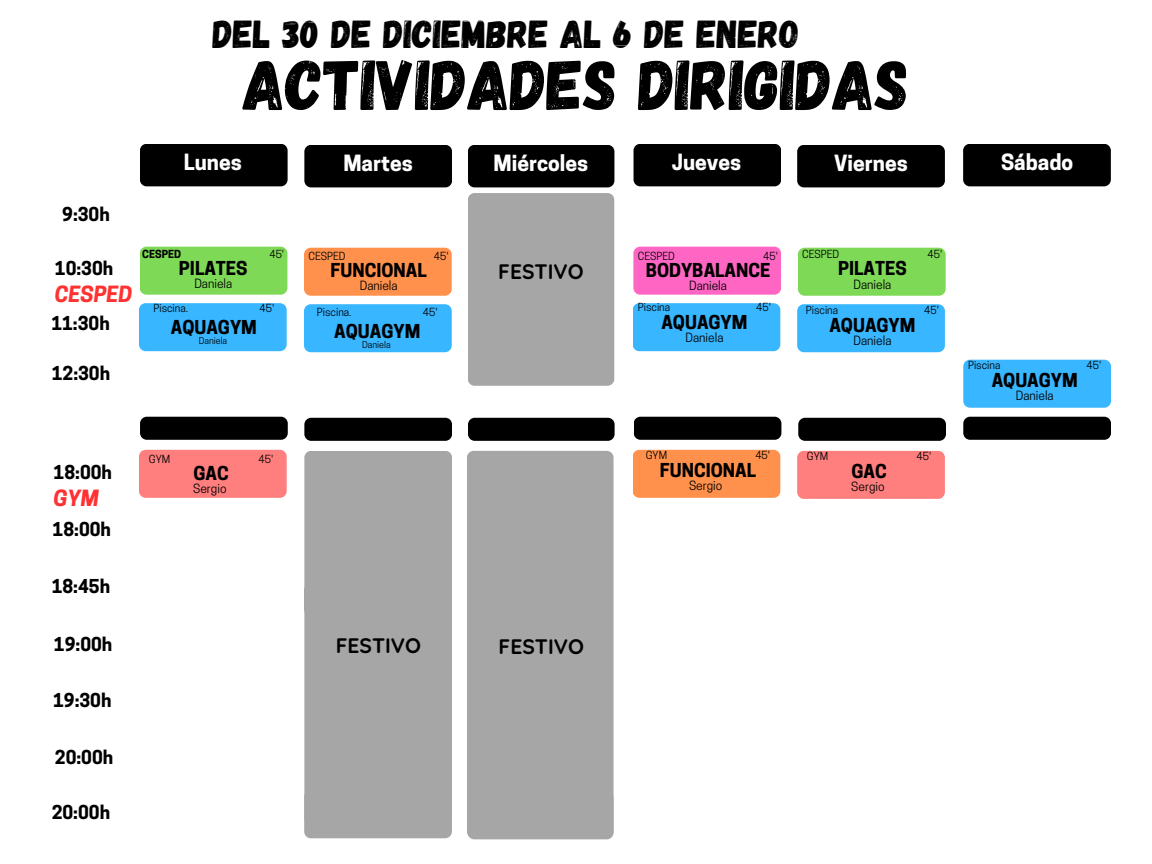
<style>
.page{position:relative;width:1152px;height:864px;background:#fff}
.page>*{position:absolute;margin:0;border:0;box-sizing:border-box;transform-origin:0 0}
.t1{font:70.8px "Gagalin";color:#000}
.t2{font:39px "Gagalin";color:#000}
.t3{font:700 21px "Cooper Hewitt";color:#fff}
.t4{font:700 21px "Quicksand";color:#000}
.t5{font:italic 700 21px "Cooper Hewitt";color:#ff3131}
.t6{font:700 18px "Cooper Hewitt";color:#000}
.t7{font:12px "Cooper Hewitt";color:#000}
.t8{font:10.5px "Cooper Hewitt";color:#000}
.t9{font:700 10.5px "Cooper Hewitt";color:#000}
.t10{font:9px "Cooper Hewitt";color:#000}
</style>
<div class="page">
<div style="left:140px;top:144px;width:148px;height:42px;background:#000;border-radius:7px"></div>
<div style="left:304px;top:145px;width:148px;height:42px;background:#000;border-radius:7px"></div>
<div style="left:140px;top:247px;width:147px;height:48px;background:#7ed957;border-radius:7px"></div>
<div style="left:304px;top:248px;width:148px;height:48px;background:#ff914d;border-radius:7px"></div>
<div style="left:139px;top:303px;width:148px;height:48px;background:#38b6ff;border-radius:7px"></div>
<div style="left:304px;top:304px;width:148px;height:48px;background:#38b6ff;border-radius:7px"></div>
<div style="left:140px;top:417px;width:148px;height:23px;background:#000;border-radius:7px"></div>
<div style="left:139px;top:450px;width:148px;height:48px;background:#ff7e7e;border-radius:7px"></div>
<div style="left:304px;top:418px;width:148px;height:23px;background:#000;border-radius:7px"></div>
<div style="left:304px;top:451px;width:148px;height:374px;background:#a6a6a6;border-radius:7px"></div>
<div style="left:304px;top:790px;width:148px;height:48px;background:#a6a6a6;border-radius:7px"></div>
<div style="left:468px;top:145px;width:146px;height:42px;background:#000;border-radius:7px"></div>
<div style="left:468px;top:193px;width:146px;height:193px;background:#a6a6a6;border-radius:7px"></div>
<div style="left:468px;top:418px;width:147px;height:23px;background:#000;border-radius:7px"></div>
<div style="left:467px;top:451px;width:147px;height:387px;background:#a6a6a6;border-radius:7px"></div>
<div style="left:468px;top:791px;width:146px;height:48px;background:#a6a6a6;border-radius:7px"></div>
<div style="left:634px;top:144px;width:147px;height:42px;background:#000;border-radius:7px"></div>
<div style="left:633px;top:247px;width:148px;height:48px;background:#ff66c4;border-radius:7px"></div>
<div style="left:633px;top:303px;width:147px;height:48px;background:#38b6ff;border-radius:7px"></div>
<div style="left:634px;top:417px;width:147px;height:23px;background:#000;border-radius:7px"></div>
<div style="left:633px;top:450px;width:147px;height:48px;background:#ff914d;border-radius:7px"></div>
<div style="left:797px;top:145px;width:148px;height:42px;background:#000;border-radius:7px"></div>
<div style="left:798px;top:248px;width:148px;height:48px;background:#7ed957;border-radius:7px"></div>
<div style="left:797px;top:304px;width:148px;height:48px;background:#38b6ff;border-radius:7px"></div>
<div style="left:798px;top:418px;width:148px;height:23px;background:#000;border-radius:7px"></div>
<div style="left:797px;top:451px;width:148px;height:48px;background:#ff7e7e;border-radius:7px"></div>
<div style="left:963px;top:144px;width:148px;height:42px;background:#000;border-radius:7px"></div>
<div style="left:963px;top:360px;width:148px;height:48px;background:#38b6ff;border-radius:7px"></div>
<div style="left:963px;top:417px;width:148px;height:23px;background:#000;border-radius:7px"></div>
<h1 class="t2" style="left:213px;top:9px;width:588px">DEL 30 DE DICIEMBRE AL 6 DE ENERO</h1>
<h2 class="t1" style="left:243px;top:39px;width:668px">ACTIVIDADES DIRIGIDAS</h2>
<h4 class="t3" style="left:184px;top:154px;width:60px">Lunes</h4>
<h5 class="t6" style="left:62px;top:207px;width:49px">9:30h</h5>
<h5 class="t6" style="left:55px;top:262px;width:60px">10:30h</h5>
<h5 class="t5" style="left:55px;top:286px;width:79px">CESPED</h5>
<h5 class="t6" style="left:51px;top:317px;width:60px">11:30h</h5>
<p class="t6" style="left:52px;top:366px;width:60px">12:30h</p>
<h3 class="t9" style="left:142px;top:250px;width:40px">CESPED</h3>
<h3 class="t8" style="left:269px;top:250px;width:16px">45'</h3>
<h4 class="t6" style="left:179px;top:262px;width:70px">PILATES</h4>
<h4 class="t7" style="left:194px;top:279px;width:39px">Daniela</h4>
<h3 class="t8" style="left:153px;top:304px;width:36px">Piscina.</h3>
<h3 class="t8" style="left:260px;top:304px;width:16px">45'</h3>
<h4 class="t6" style="left:171px;top:320px;width:88px">AQUAGYM</h4>
<h4 class="t10" style="left:199px;top:337px;width:30px">Daniela</h4>
<p class="t3" style="left:343px;top:155px;width:71px">Martes</p>
<p class="t8" style="left:309px;top:252px;width:39px">CESPED</p>
<p class="t8" style="left:434px;top:252px;width:16px">45'</p>
<h5 class="t6" style="left:331px;top:264px;width:98px">FUNCIONAL</h5>
<h5 class="t7" style="left:360px;top:281px;width:39px">Daniela</h5>
<p class="t8" style="left:317px;top:308px;width:36px">Piscina.</p>
<p class="t8" style="left:423px;top:308px;width:16px">45'</p>
<h5 class="t6" style="left:334px;top:324px;width:88px">AQUAGYM</h5>
<h5 class="t10" style="left:362px;top:342px;width:30px">Daniela</h5>
<h5 class="t3" style="left:494px;top:155px;width:96px">Miércoles</h5>
<h5 class="t4" style="left:498px;top:258px;width:87px">FESTIVO</h5>
<h5 class="t3" style="left:672px;top:154px;width:71px">Jueves</h5>
<h5 class="t3" style="left:834px;top:155px;width:75px">Viernes</h5>
<h4 class="t3" style="left:1001px;top:154px;width:74px">Sábado</h4>
<p class="t8" style="left:638px;top:252px;width:39px">CESPED</p>
<p class="t8" style="left:763px;top:252px;width:16px">45'</p>
<h5 class="t6" style="left:646px;top:264px;width:126px">BODYBALANCE</h5>
<h5 class="t7" style="left:689px;top:281px;width:39px">Daniela</h5>
<h4 class="t8" style="left:638px;top:303px;width:34px">Piscina</h4>
<h4 class="t8" style="left:756px;top:303px;width:16px">45'</h4>
<p class="t6" style="left:661px;top:315px;width:88px">AQUAGYM</p>
<p class="t7" style="left:686px;top:333px;width:39px">Daniela</p>
<p class="t8" style="left:802px;top:250px;width:39px">CESPED</p>
<p class="t8" style="left:928px;top:250px;width:16px">45'</p>
<h5 class="t6" style="left:838px;top:262px;width:70px">PILATES</h5>
<h5 class="t7" style="left:853px;top:280px;width:39px">Daniela</h5>
<p class="t8" style="left:806px;top:307px;width:34px">Piscina</p>
<p class="t8" style="left:924px;top:307px;width:16px">45'</p>
<h5 class="t6" style="left:829px;top:318px;width:88px">AQUAGYM</h5>
<h5 class="t7" style="left:854px;top:336px;width:39px">Daniela</h5>
<p class="t8" style="left:968px;top:361px;width:34px">Piscina</p>
<p class="t8" style="left:1087px;top:361px;width:16px">45'</p>
<h5 class="t6" style="left:992px;top:373px;width:88px">AQUAGYM</h5>
<h5 class="t7" style="left:1016px;top:391px;width:39px">Daniela</h5>
<h5 class="t6" style="left:54px;top:466px;width:60px">18:00h</h5>
<h5 class="t5" style="left:54px;top:491px;width:47px">GYM</h5>
<h5 class="t6" style="left:53px;top:523px;width:60px">18:00h</h5>
<h5 class="t6" style="left:52px;top:580px;width:60px">18:45h</h5>
<h5 class="t6" style="left:54px;top:637px;width:60px">19:00h</h5>
<h5 class="t6" style="left:53px;top:693px;width:60px">19:30h</h5>
<p class="t6" style="left:55px;top:751px;width:60px">20:00h</p>
<h3 class="t6" style="left:52px;top:805px;width:60px">20:00h</h3>
<h5 class="t8" style="left:149px;top:455px;width:23px">GYM</h5>
<h5 class="t8" style="left:258px;top:455px;width:16px">45'</h5>
<p class="t6" style="left:193px;top:467px;width:37px">GAC</p>
<p class="t7" style="left:193px;top:484px;width:35px">Sergio</p>
<h6 class="t4" style="left:336px;top:632px;width:87px">FESTIVO</h6>
<h5 class="t4" style="left:499px;top:633px;width:87px">FESTIVO</h5>
<h6 class="t8" style="left:646px;top:452px;width:23px">GYM</h6>
<h6 class="t8" style="left:755px;top:452px;width:16px">45'</h6>
<h4 class="t6" style="left:660px;top:463px;width:98px">FUNCIONAL</h4>
<h4 class="t7" style="left:689px;top:481px;width:35px">Sergio</h4>
<h5 class="t8" style="left:807px;top:452px;width:23px">GYM</h5>
<h5 class="t8" style="left:916px;top:452px;width:16px">45'</h5>
<p class="t6" style="left:851px;top:464px;width:37px">GAC</p>
<p class="t7" style="left:851px;top:482px;width:35px">Sergio</p>
</div>
